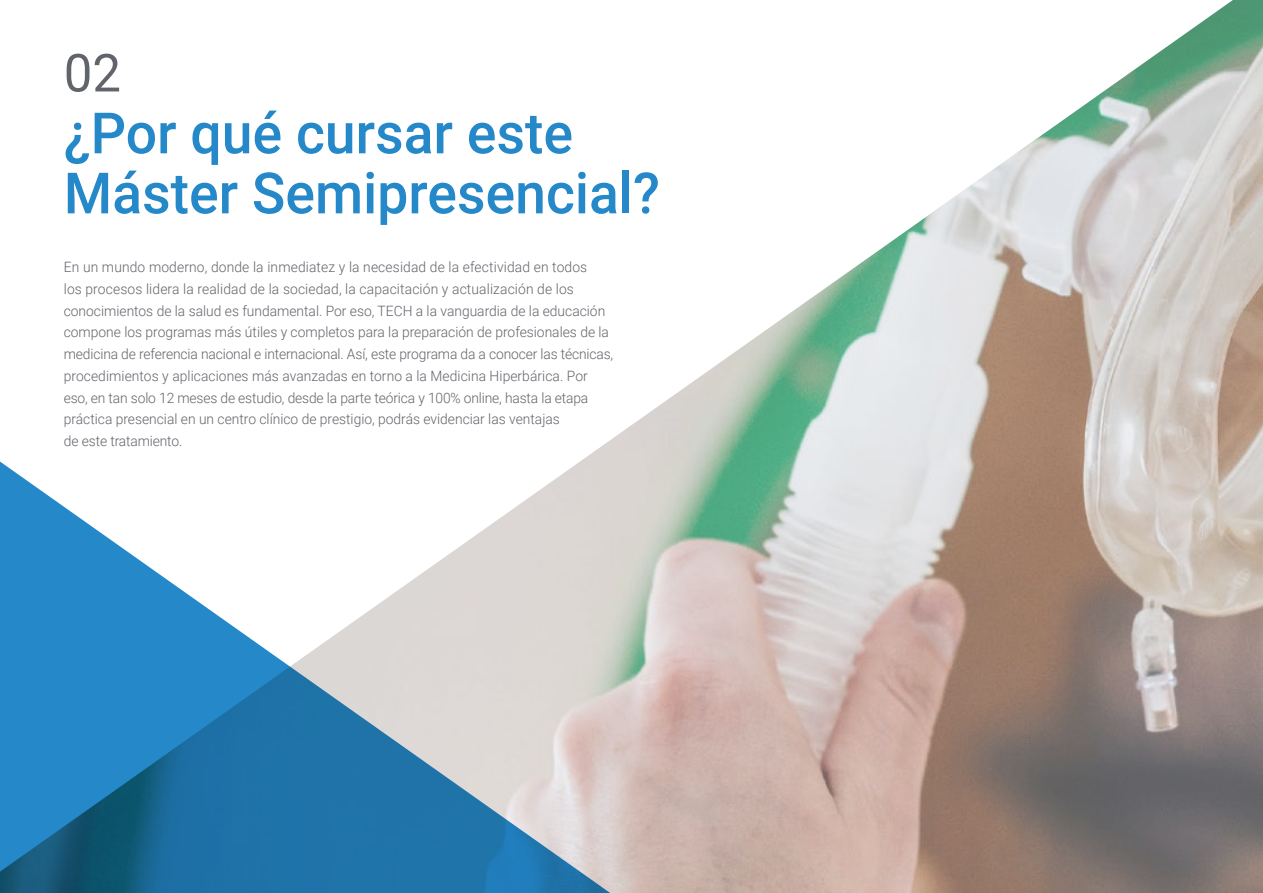
<style>
.page{position:relative;width:1263px;height:893px;background:#fff}
.page>*{position:absolute;margin:0;border:0;box-sizing:border-box;transform-origin:0 0}
.t1{font:500 57px/60px "Roboto";color:#2488c9}
.t2{font:52.5px "Roboto";color:#61646a}
.t3{font:300 14.25px/21.8px "Roboto";color:#61646a}
</style>
<div class="page">
<img style="left:602px;top:0;width:661px;height:893px">
<svg style="left:0;top:446px;width:640px;height:447px"></svg>
<h2 class="t2" style="left:64px;top:36px;width:59px">02</h2>
<h1 class="t1" style="left:64px;top:101px;width:597px">¿Por qué cursar este<br>Máster Semipresencial?</h1>
<p class="t3" style="left:64px;top:256px;width:551px">En un mundo moderno, donde la inmediatez y la necesidad de la efectividad en todos<br>los procesos lidera la realidad de la sociedad, la capacitación y actualización de los conocimientos de la salud es fundamental. Por eso, TECH a la vanguardia de la educación compone los programas más útiles y completos para la preparación de profesionales de la medicina de referencia nacional e internacional. Así, este programa da a conocer las técnicas, procedimientos y aplicaciones más avanzadas en torno a la Medicina Hiperbárica. Por eso, en tan solo 12 meses de estudio, desde la parte teórica y 100% online, hasta la etapa práctica presencial en un centro clínico de prestigio, podrás evidenciar las ventajas<br>de este tratamiento.</p>
</div>
